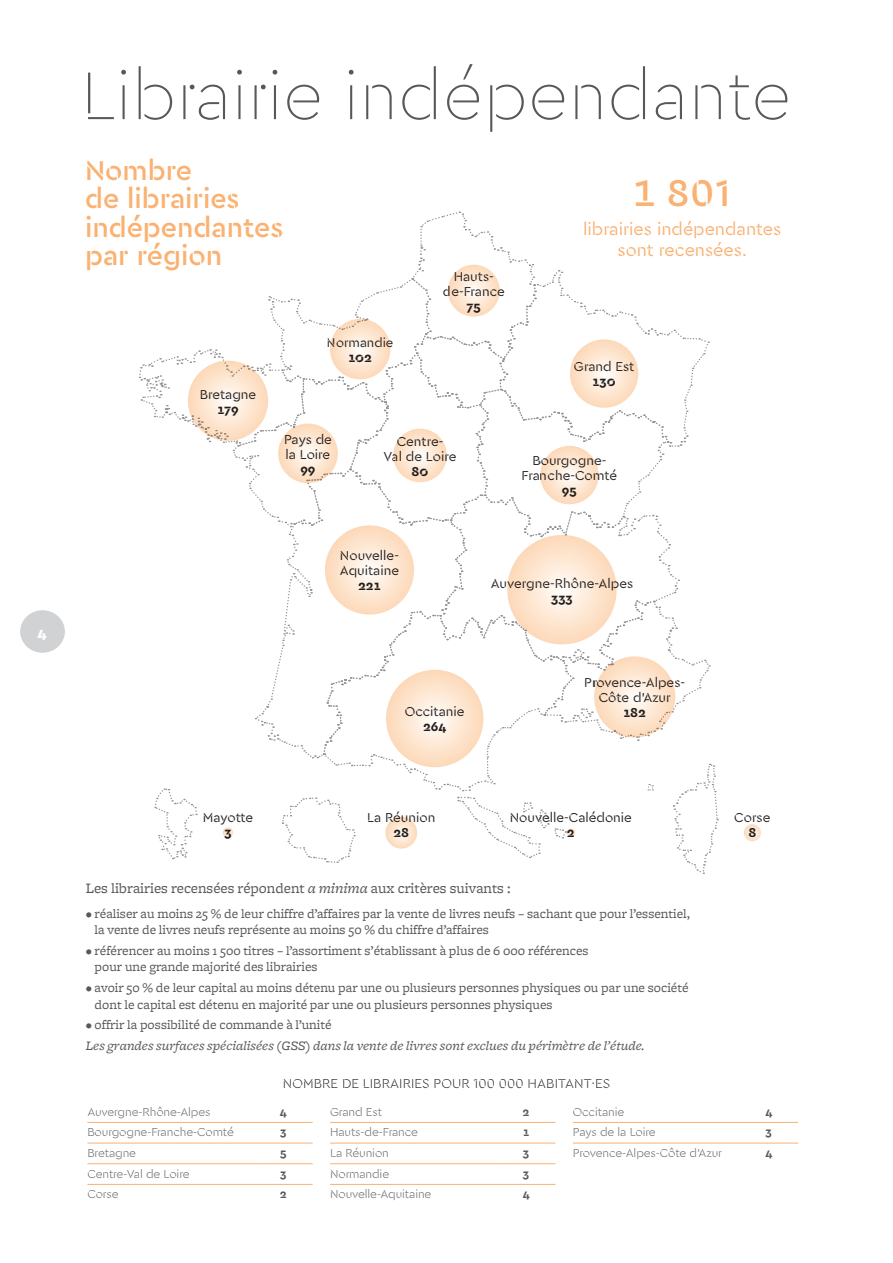
<style>
.page{position:relative;width:893px;height:1263px;background:#fff}
.page>*{position:absolute;margin:0;border:0;box-sizing:border-box;transform-origin:0 0}
.t1{font:100 70.5px "Cera Stencil PRO";color:#57585a}
.t2{font:500 39px "Cera Stencil PRO";color:#fab171}
.t3{font:500 28.5px/28.5px "Cera Stencil PRO";color:#fab171}
.t4{font:18px/21px "Cera Stencil PRO";color:#fab171;text-align:center}
.t5{font:15px "Freight Micro";color:#57585a}
.t6{font:900 15px "Cera Stencil PRO";color:#fff}
.t7{font:13.5px/16.5px "Freight Micro";color:#57585a}
.t8{font:13.5px/15px "Cera Stencil PRO";color:#231f20;text-align:center}
.t9{font:italic 13.5px "Freight Micro";color:#57585a}
.t10{font:300 13.5px "Cera Stencil PRO";letter-spacing:.01em;color:#231f20}
.t11{font:700 13.5px "Cera Stencil PRO";color:#231f20}
.t12{font:13.2px "Cera Stencil PRO";color:#231f20}
.t13{font:300 12px "Cera Stencil PRO";letter-spacing:-.01em;color:#57585a}
.t14{font:700 12px "Cera Stencil PRO";color:#57585a}
.s1{font-style:italic}
</style>
<div class="page">
<div style="left:20px;top:610px;width:45px;height:43px;background:#d1d2d4;border-radius:50%"></div>
<hr style="left:87px;top:1122px;width:173px;height:1px;background:#fab171">
<hr style="left:260px;top:1122px;width:53px;height:1px;background:#fab171">
<hr style="left:87px;top:1143px;width:173px;height:1px;background:#fab171">
<hr style="left:260px;top:1143px;width:53px;height:1px;background:#fab171">
<hr style="left:87px;top:1163px;width:173px;height:1px;background:#fab171">
<hr style="left:260px;top:1163px;width:53px;height:1px;background:#fab171">
<hr style="left:87px;top:1184px;width:173px;height:1px;background:#fab171">
<hr style="left:260px;top:1184px;width:53px;height:1px;background:#fab171">
<hr style="left:330px;top:1122px;width:173px;height:1px;background:#fab171">
<hr style="left:503px;top:1122px;width:52px;height:1px;background:#fab171">
<hr style="left:330px;top:1143px;width:173px;height:1px;background:#fab171">
<hr style="left:503px;top:1143px;width:52px;height:1px;background:#fab171">
<hr style="left:330px;top:1163px;width:173px;height:1px;background:#fab171">
<hr style="left:503px;top:1163px;width:52px;height:1px;background:#fab171">
<hr style="left:330px;top:1184px;width:173px;height:1px;background:#fab171">
<hr style="left:503px;top:1184px;width:52px;height:1px;background:#fab171">
<hr style="left:573px;top:1122px;width:173px;height:1px;background:#fab171">
<hr style="left:746px;top:1122px;width:52px;height:1px;background:#fab171">
<hr style="left:573px;top:1143px;width:173px;height:1px;background:#fab171">
<hr style="left:746px;top:1143px;width:52px;height:1px;background:#fab171">
<svg style="left:139px;top:211px;width:579px;height:663px"></svg>
<svg style="left:393px;top:429px;width:54px;height:53px;background:#fde4ce"></svg>
<svg style="left:278px;top:423px;width:60px;height:60px;background:#fce3cd"></svg>
<svg style="left:744px;top:824px;width:17px;height:17px"></svg>
<p class="t6" style="left:37px;top:622px;width:10px">4</p>
<h1 class="t1" style="left:81px;top:49px;width:712px">Librairie indépendante</h1>
<h3 class="t3" style="left:85px;top:155px;width:200px">Nombre<br>de librairies indépendantes par région</h3>
<p class="t8" style="left:200px;top:386px;width:58px">Bretagne</p>
<p class="t11" style="left:217px;top:400px;width:23px">179</p>
<p class="t12" style="left:327px;top:334px;width:68px">Normandie</p>
<p class="t11" style="left:348px;top:348px;width:25px">102</p>
<p class="t8" style="left:443px;top:268px;width:63px">Hauts&shy;de-France</p>
<p class="t11" style="left:466px;top:298px;width:16px">75</p>
<p class="t8" style="left:284px;top:431px;width:49px;text-align:left">Pays de la Loire</p>
<p class="t11" style="left:300px;top:460px;width:17px">99</p>
<p class="t8" style="left:384px;top:433px;width:74px">Centre-<br>Val de Loire</p>
<p class="t11" style="left:412px;top:462px;width:18px">80</p>
<h2 class="t2" style="left:633px;top:166px;width:99px">1 801</h2>
<h3 class="t4" style="left:583px;top:218px;width:200px">librairies indépendantes sont recensées.</h3>
<p class="t8" style="left:574px;top:359px;width:62px">Grand Est</p>
<p class="t11" style="left:593px;top:373px;width:25px">130</p>
<p class="t8" style="left:522px;top:453px;width:97px">Bourgogne-<br>Franche-Comté</p>
<p class="t11" style="left:562px;top:482px;width:17px">95</p>
<p class="t8" style="left:203px;top:809px;width:52px">Mayotte</p>
<p class="t11" style="left:224px;top:824px;width:9px">3</p>
<p class="t8" style="left:340px;top:548px;width:61px;text-align:left">Nouvelle-<br>Aquitaine</p>
<p class="t11" style="left:358px;top:577px;width:24px">221</p>
<p class="t8" style="left:491px;top:575px;width:144px">Auvergne-Rhône-Alpes</p>
<p class="t11" style="left:551px;top:589px;width:23px">333</p>
<p class="t8" style="left:405px;top:704px;width:61px">Occitanie</p>
<p class="t11" style="left:423px;top:718px;width:25px">264</p>
<p class="t8" style="left:584px;top:675px;width:102px">Provence-Alpes-<br>Côte d’Azur</p>
<p class="t11" style="left:623px;top:704px;width:24px">182</p>
<p class="t8" style="left:367px;top:809px;width:70px">La Réunion</p>
<p class="t11" style="left:393px;top:824px;width:17px">28</p>
<p class="t8" style="left:510px;top:809px;width:124px">Nouvelle-Calédonie</p>
<p class="t11" style="left:567px;top:824px;width:9px">2</p>
<p class="t5" style="left:86px;top:879px;width:426px">Les librairies recensées répondent <span class="s1">a minima</span> aux critères suivants :</p>
<p class="t7" style="left:95px;top:905px;width:597px;text-indent:-9px">• réaliser au moins 25 % de leur chiffre d’affaires par la vente de livres neufs – sachant que pour l’essentiel, la vente de livres neufs représente au moins 50 % du chiffre d’affaires</p>
<p class="t7" style="left:95px;top:943px;width:496px;text-indent:-9px">• référencer au moins 1 500 titres – l’assortiment s’établissant à plus de 6 000 références pour une grande majorité des librairies</p>
<p class="t7" style="left:95px;top:980px;width:595px;text-indent:-9px">• avoir 50 % de leur capital au moins détenu par une ou plusieurs personnes physiques ou par une société dont le capital est détenu en majorité par une ou plusieurs personnes physiques</p>
<p class="t7" style="left:86px;top:1017px;width:247px">• offrir la possibilité de commande à l’unité</p>
<p class="t9" style="left:86px;top:1038px;width:560px">Les grandes surfaces spécialisées (GSS) dans la vente de livres sont exclues du périmètre de l’étude.</p>
<p class="t10" style="left:283px;top:1074px;width:329px">Nombre de librairies pour 100 000 habitant·es</p>
<p class="t8" style="left:734px;top:809px;width:38px">Corse</p>
<p class="t11" style="left:748px;top:824px;width:9px">8</p>
<p class="t13" style="left:87px;top:1103px;width:125px">Auvergne-Rhône-Alpes</p>
<p class="t14" style="left:280px;top:1103px;width:8px">4</p>
<p class="t13" style="left:87px;top:1124px;width:148px">Bourgogne-Franche-Comté</p>
<p class="t14" style="left:280px;top:1124px;width:8px">3</p>
<p class="t13" style="left:87px;top:1145px;width:50px">Bretagne</p>
<p class="t14" style="left:280px;top:1145px;width:8px">5</p>
<p class="t13" style="left:87px;top:1165px;width:104px">Centre-Val de Loire</p>
<p class="t14" style="left:280px;top:1165px;width:8px">3</p>
<p class="t13" style="left:87px;top:1186px;width:33px">Corse</p>
<p class="t14" style="left:280px;top:1186px;width:8px">2</p>
<p class="t13" style="left:330px;top:1103px;width:53px">Grand Est</p>
<p class="t14" style="left:523px;top:1103px;width:8px">2</p>
<p class="t13" style="left:330px;top:1124px;width:89px">Hauts-de-France</p>
<p class="t14" style="left:523px;top:1124px;width:8px">1</p>
<p class="t13" style="left:330px;top:1145px;width:60px">La Réunion</p>
<p class="t14" style="left:523px;top:1145px;width:8px">3</p>
<p class="t13" style="left:330px;top:1165px;width:61px">Normandie</p>
<p class="t14" style="left:523px;top:1165px;width:8px">3</p>
<p class="t13" style="left:330px;top:1186px;width:103px">Nouvelle-Aquitaine</p>
<p class="t14" style="left:523px;top:1186px;width:8px">4</p>
<p class="t13" style="left:573px;top:1103px;width:53px">Occitanie</p>
<p class="t14" style="left:765px;top:1103px;width:8px">4</p>
<p class="t13" style="left:573px;top:1124px;width:84px">Pays de la Loire</p>
<p class="t14" style="left:766px;top:1124px;width:8px">3</p>
<p class="t13" style="left:573px;top:1145px;width:150px">Provence-Alpes-Côte d'Azur</p>
<p class="t14" style="left:765px;top:1145px;width:8px">4</p>
</div>
